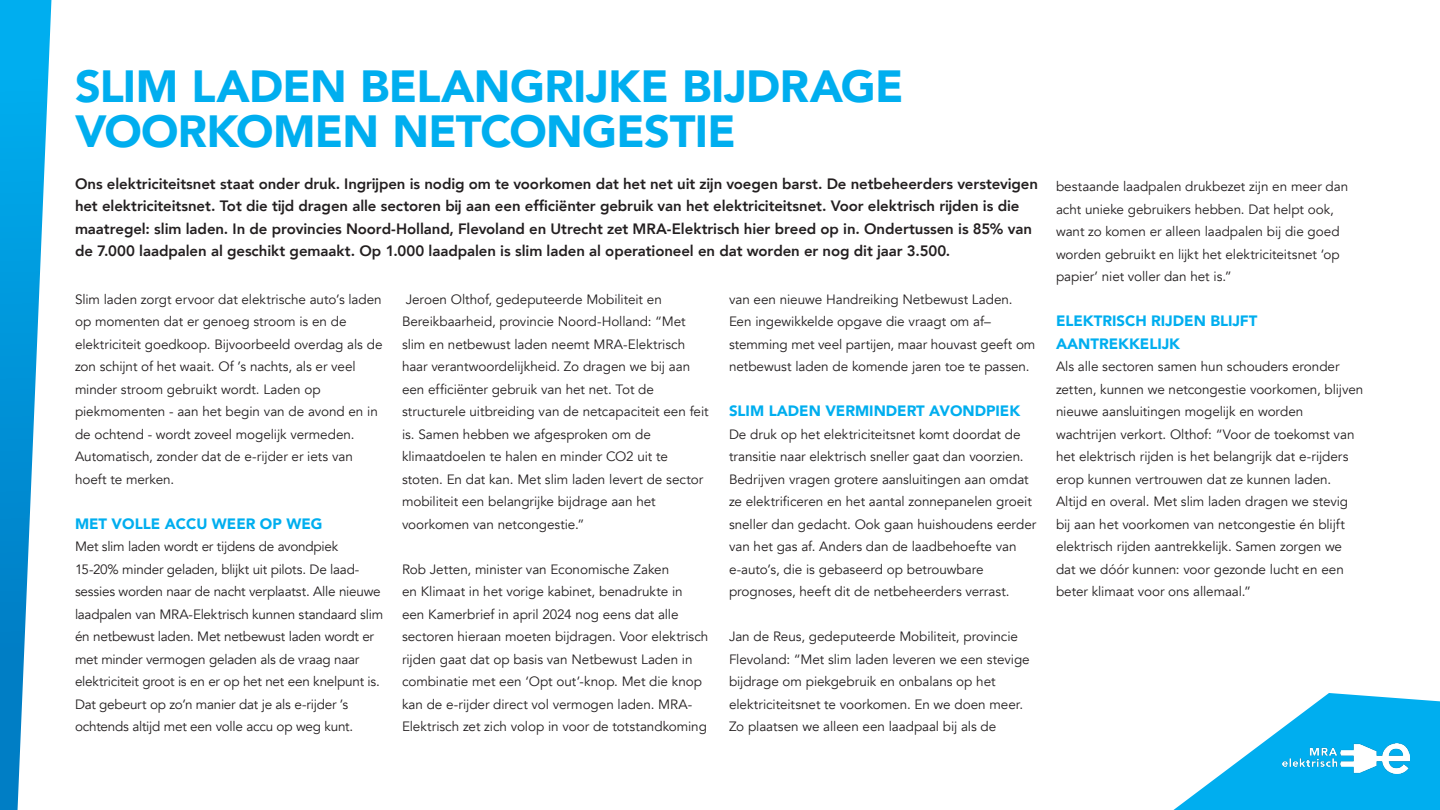
<style>
.page{position:relative;width:1440px;height:810px;background:#fff}
.page>*{position:absolute;margin:0;border:0;box-sizing:border-box;transform-origin:0 0}
.ArtikelKop{font:900 45px "Avenir";letter-spacing:-.015em;color:#00aeef}
.Inleiding{font:800 15px/22.5px "Avenir";letter-spacing:-.005em;color:#231f20}
.Meerweten_Kopje{font:900 15px/22.5px "Avenir";color:#00aeef}
.t1{font:13.5px/22.5px "Avenir";letter-spacing:-.005em;color:#231f20}
</style>
<div class="page">
<svg style="left:0;top:0;width:51px;height:810px"></svg>
<svg style="left:1173px;top:693px;width:267px;height:117px"></svg>
<img style="left:1282px;top:744px;width:128px;height:29px">
<p class="ArtikelKop" style="left:75px;top:48px;width:830px">SLIM LADEN BELANGRIJKE BIJDRAGE</p>
<p class="ArtikelKop" style="left:75px;top:93px;width:662px">VOORKOMEN NETCONGESTIE</p>
<p class="Inleiding" style="left:75px;top:172px;width:965px">Ons elektriciteitsnet staat onder druk. Ingrijpen is nodig om te voorkomen dat het net uit zijn voegen barst. De netbeheerders verstevigen het elektriciteitsnet. Tot die tijd dragen alle sectoren bij aan een efficiënter gebruik van het elektriciteitsnet. Voor elektrisch rijden is die maatregel: slim laden. In de provincies Noord-Holland, Flevoland en Utrecht zet MRA-Elektrisch hier breed op in. Ondertussen is 85% van de 7.000 laadpalen al geschikt gemaakt. Op 1.000 laadpalen is slim laden al operationeel en dat worden er nog dit jaar 3.500.</p>
<p class="t1" style="left:75px;top:288px;width:309px">Slim laden zorgt ervoor dat elektrische auto’s laden op momenten dat er genoeg stroom is en de elektriciteit goedkoop. Bijvoorbeeld overdag als de zon schijnt of het waait. Of ’s nachts, als er veel minder stroom gebruikt wordt. Laden op piekmomenten - aan het begin van de avond en in de ochtend - wordt zoveel mogelijk vermeden.<br>Automatisch, zonder dat de e-rijder er iets van hoeft te merken.</p>
<p class="Meerweten_Kopje" style="left:75px;top:512px;width:249px">MET VOLLE ACCU WEER OP WEG</p>
<p class="t1" style="left:75px;top:536px;width:310px">Met slim laden wordt er tijdens de avondpiek 15-20% minder geladen, blijkt uit pilots. De laad&shy;sessies worden naar de nacht verplaatst. Alle nieuwe laadpalen van MRA-Elektrisch kunnen standaard slim én netbewust laden. Met netbewust laden wordt er met minder vermogen geladen als de vraag naar elektriciteit groot is en er op het net een knelpunt is.<br>Dat gebeurt op zo’n manier dat je als e-rijder ’s ochtends altijd met een volle accu op weg kunt.</p>
<p class="t1" style="left:402px;top:288px;width:308px">Jeroen Olthof, gedeputeerde Mobiliteit en Bereikbaarheid, provincie Noord-Holland: “Met slim en netbewust laden neemt MRA-Elektrisch haar verantwoordelijkheid. Zo dragen we bij aan een efficiënter gebruik van het net. Tot de structurele uitbreiding van de netcapaciteit een feit is. Samen hebben we afgesproken om de klimaatdoelen te halen en minder CO2 uit te stoten. En dat kan. Met slim laden levert de sector mobiliteit een belangrijke bijdrage aan het voorkomen van netcongestie.”</p>
<p class="t1" style="left:402px;top:558px;width:308px">Rob Jetten, minister van Economische Zaken<br>en Klimaat in het vorige kabinet, benadrukte in een Kamerbrief in april 2024 nog eens dat alle sectoren hieraan moeten bijdragen. Voor elektrisch rijden gaat dat op basis van Netbewust Laden in combinatie met een ‘Opt out’-knop. Met die knop kan de e-rijder direct vol vermogen laden. MRA-Elektrisch zet zich volop in voor de totstandkoming</p>
<p class="t1" style="left:729px;top:288px;width:308px">van een nieuwe Handreiking Netbewust Laden.<br>Een ingewikkelde opgave die vraagt om af– stemming met veel partijen, maar houvast geeft om netbewust laden de komende jaren toe te passen.</p>
<p class="Meerweten_Kopje" style="left:729px;top:399px;width:293px">SLIM LADEN VERMINDERT AVONDPIEK</p>
<p class="t1" style="left:729px;top:423px;width:309px">De druk op het elektriciteitsnet komt doordat de transitie naar elektrisch sneller gaat dan voorzien.<br>Bedrijven vragen grotere aansluitingen aan omdat ze elektrificeren en het aantal zonnepanelen groeit sneller dan gedacht. Ook gaan huishoudens eerder van het gas af. Anders dan de laadbehoefte van e-auto’s, die is gebaseerd op betrouwbare prognoses, heeft dit de netbeheerders verrast.</p>
<p class="t1" style="left:729px;top:626px;width:302px">Jan de Reus, gedeputeerde Mobiliteit, provincie Flevoland: “Met slim laden leveren we een stevige bijdrage om piekgebruik en onbalans op het elektriciteitsnet te voorkomen. En we doen meer.<br>Zo plaatsen we alleen een laadpaal bij als de</p>
<p class="t1" style="left:1056px;top:176px;width:294px">bestaande laadpalen drukbezet zijn en meer dan acht unieke gebruikers hebben. Dat helpt ook, want zo komen er alleen laadpalen bij die goed worden gebruikt en lijkt het elektriciteitsnet ‘op papier’ niet voller dan het is.”</p>
<p class="Meerweten_Kopje" style="left:1056px;top:309px;width:203px">ELEKTRISCH RIJDEN BLIJFT<br>AANTREKKELIJK</p>
<p class="t1" style="left:1056px;top:356px;width:309px">Als alle sectoren samen hun schouders eronder zetten, kunnen we netcongestie voorkomen, blijven nieuwe aansluitingen mogelijk en worden wachtrijen verkort. Olthof: “Voor de toekomst van het elektrisch rijden is het belangrijk dat e-rijders erop kunnen vertrouwen dat ze kunnen laden.<br>Altijd en overal. Met slim laden dragen we stevig bij aan het voorkomen van netcongestie én blijft elektrisch rijden aantrekkelijk. Samen zorgen we dat we dóór kunnen: voor gezonde lucht en een beter klimaat voor ons allemaal.”</p>
</div>
